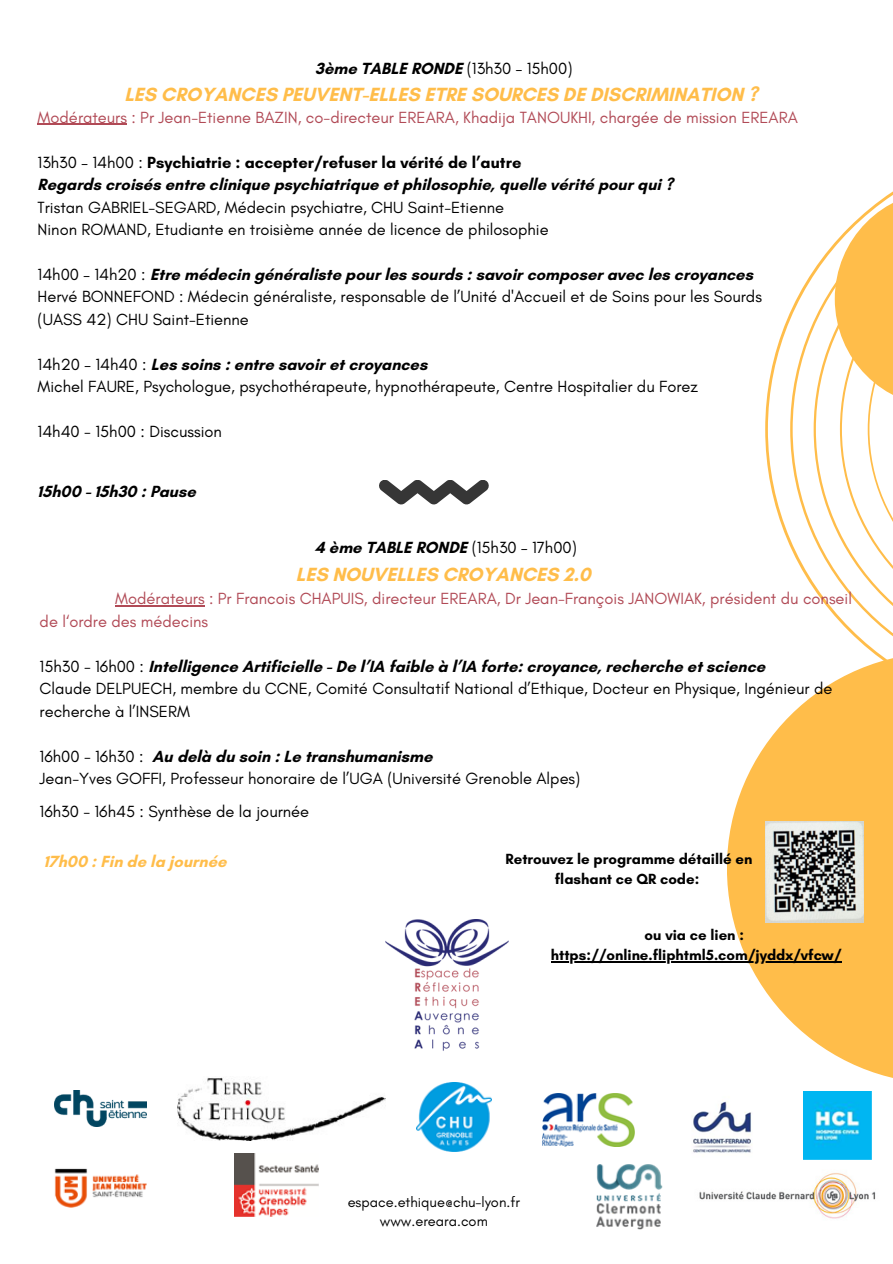
<style>
.page{position:relative;width:893px;height:1264px;background:#fff}
.page>*{position:absolute;margin:0;border:0;box-sizing:border-box;transform-origin:0 0}
.t1{font:700 19.5px "Glacial Indifference";color:#ffbd4a}
.t2{font:16.5px/22.5px "Glacial Indifference";color:#000}
.t3{font:700 16.5px "Glacial Indifference";color:#000}
.t4{font:16.5px/22.5px "Glacial Indifference";color:#b14a56}
.t5{font:700 16.5px "Glacial Indifference";color:#ffbd4a}
.t6{font:700 15px/20.2px "Glacial Indifference";color:#000;text-align:center}
.t7{font:14.55px/19px "Glacial Indifference";color:#000;text-align:center}
.s1{font-weight:400}
</style>
<div class="page">
<svg style="left:379px;top:480px;width:110px;height:25px"></svg>
<svg style="left:726px;top:714px;width:166px;height:364px;fill:#ffbd4a"></svg>
<svg style="left:765px;top:313px;width:127px;height:401px"></svg>
<svg style="left:790px;top:271px;width:102px;height:418px"></svg>
<img style="left:385px;top:919px;width:123px;height:132px">
<svg style="left:813px;top:192px;width:79px;height:474px"></svg>
<hr style="left:38px;top:124px;width:89px;height:1px;background:#b14a56">
<hr style="left:115px;top:605px;width:89px;height:1px;background:#b14a56">
<hr style="left:551px;top:961px;width:290px;height:1px;background:#000">
<img style="left:55px;top:1090px;width:92px;height:36px">
<img style="left:542px;top:1093px;width:93px;height:53px">
<img style="left:54px;top:1168px;width:93px;height:40px">
<img style="left:234px;top:1153px;width:85px;height:64px">
<img style="left:596px;top:1164px;width:67px;height:66px">
<img style="left:803px;top:1091px;width:69px;height:69px">
<img style="left:693px;top:1100px;width:59px;height:53px">
<img style="left:416px;top:1082px;width:76px;height:70px">
<img style="left:699px;top:1173px;width:177px;height:46px">
<img style="left:177px;top:1077px;width:208px;height:63px">
<img style="left:765px;top:821px;width:98px;height:101px">
<p class="t3" style="left:315px;top:58px;width:259px">3ème TABLE RONDE <span class="s1">(13h30 – 15h00)</span></p>
<p class="t1" style="left:124px;top:83px;width:634px">LES CROYANCES PEUVENT-ELLES ETRE SOURCES DE DISCRIMINATION ?</p>
<p class="t4" style="left:38px;top:105px;width:761px">Modérateurs : Pr Jean-Etienne BAZIN, co-directeur EREARA, Khadija TANOUKHI, chargée de mission EREARA</p>
<p class="t3" style="left:38px;top:152px;width:485px"><span class="s1">13h30 – 14h00 :</span> Psychiatrie : accepter/refuser la vérité de l’autre</p>
<p class="t3" style="left:38px;top:174px;width:637px">Regards croisés entre clinique psychiatrique et philosophie, quelle vérité pour qui ?</p>
<p class="t2" style="left:38px;top:195px;width:468px">Tristan GABRIEL-SEGARD, Médecin psychiatre, CHU Saint-Etienne</p>
<p class="t2" style="left:38px;top:218px;width:512px">Ninon ROMAND, Etudiante en troisième année de licence de philosophie</p>
<p class="t3" style="left:38px;top:264px;width:716px"><span class="s1">14h00 – 14h20 :</span> Etre médecin généraliste pour les sourds : savoir composer avec les croyances</p>
<p class="t2" style="left:38px;top:285px;width:725px">Hervé BONNEFOND : Médecin généraliste, responsable de l’Unité d'Accueil et de Soins pour les Sourds (UASS 42) CHU Saint-Etienne</p>
<p class="t3" style="left:38px;top:354px;width:391px"><span class="s1">14h20 – 14h40 :</span> Les soins : entre savoir et croyances</p>
<p class="t2" style="left:38px;top:375px;width:662px">Michel FAURE, Psychologue, psychothérapeute, hypnothérapeute, Centre Hospitalier du Forez</p>
<p class="t2" style="left:38px;top:420px;width:186px">14h40 - 15h00 : Discussion</p>
<p class="t3" style="left:38px;top:481px;width:160px">15h00 - 15h30 : Pause</p>
<p class="t3" style="left:315px;top:537px;width:263px">4 ème TABLE RONDE <span class="s1">(15h30 – 17h00)</span></p>
<p class="t1" style="left:296px;top:562px;width:296px">LES NOUVELLES CROYANCES 2.0</p>
<p class="t4" style="left:40px;top:587px;width:813px;text-indent:76px">Modérateurs : Pr Francois CHAPUIS, directeur EREARA, Dr Jean-François JANOWIAK, président du conseil de l‘ordre des médecins</p>
<p class="t3" style="left:40px;top:656px;width:727px"><span class="s1">15h30 - 16h00 :</span> Intelligence Artificielle - De l’IA faible à l’IA forte: croyance, recherche et science</p>
<p class="t2" style="left:40px;top:677px;width:794px">Claude DELPUECH, membre du CCNE, Comité Consultatif National d’Ethique, Docteur en Physique, Ingénieur de recherche à l’INSERM</p>
<p class="t3" style="left:40px;top:746px;width:394px"><span class="s1">16h00 - 16h30 :</span> Au delà du soin : Le transhumanisme</p>
<p class="t2" style="left:40px;top:767px;width:542px">Jean-Yves GOFFI, Professeur honoraire de l’UGA (Université Grenoble Alpes)</p>
<p class="t2" style="left:40px;top:799px;width:271px">16h30 - 16h45 : Synthèse de la journée</p>
<p class="t5" style="left:44px;top:851px;width:184px">17h00 : Fin de la journée</p>
<p class="t6" style="left:505px;top:848px;width:248px">Retrouvez le programme détaillé en flashant ce QR code:</p>
<p class="t6" style="left:644px;top:924px;width:101px">ou via ce lien :</p>
<p class="t6" style="left:551px;top:944px;width:292px">https://online.fliphtml5.com/jyddx/vfcw/</p>
<p class="t7" style="left:347px;top:1192px;width:174px">espace.ethique@chu-lyon.fr www.ereara.com</p>
</div>
